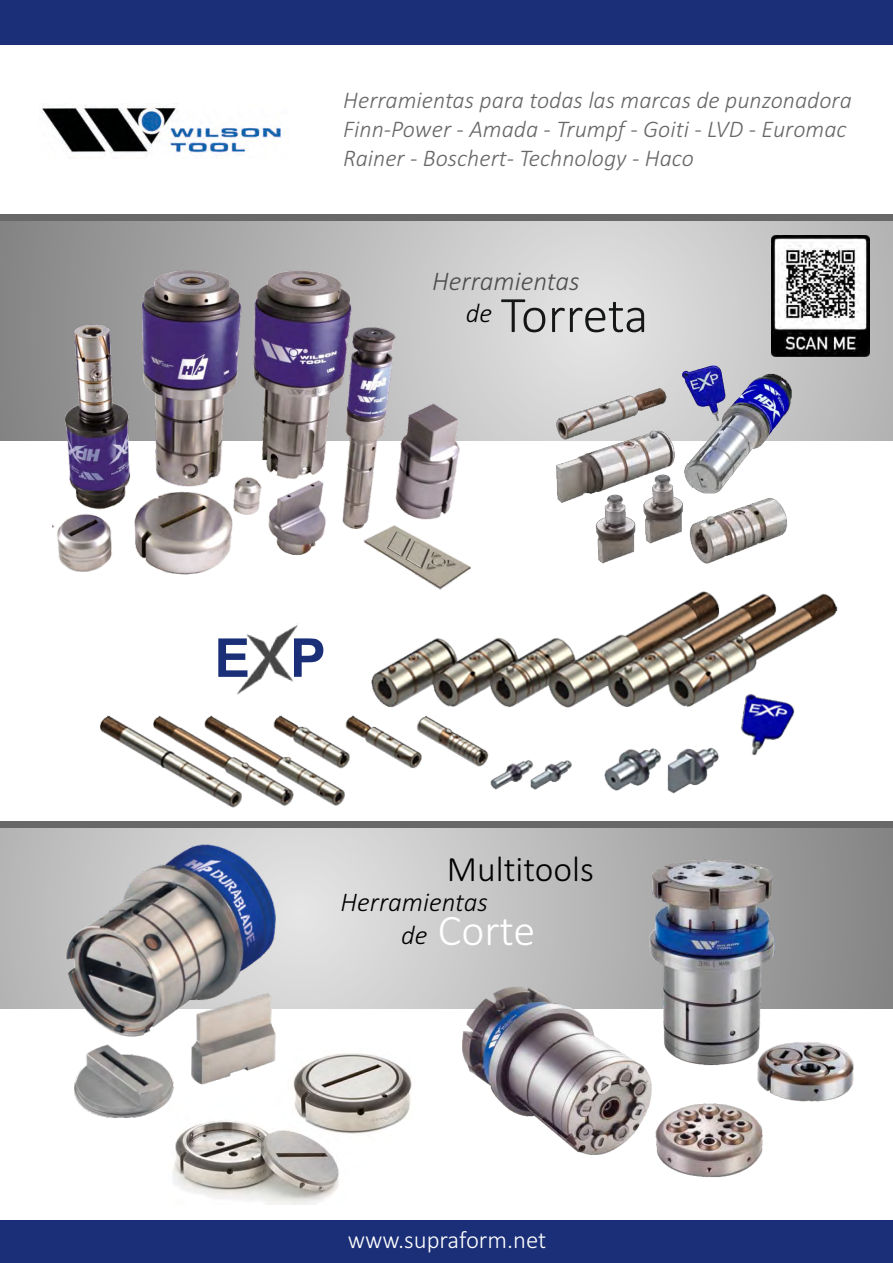
<style>
.page{position:relative;width:893px;height:1263px;background:#fff}
.page>*{position:absolute;margin:0;border:0;box-sizing:border-box;transform-origin:0 0}
.t1{font:700 53.7px "Arial";color:#1a2f78}
.t2{font:300 51.45px "Calibri";letter-spacing:-.01em;color:#151616}
.t3{font:300 44.1px "Calibri";color:#fff}
.t4{font:300 35.85px "Calibri";color:#000}
.t5{font:italic 300 27px/33px "Calibri";color:#000;text-align:center}
.t6{font:italic 300 27px "Calibri";color:#4e4e4d}
.t7{font:300 24.9px "Calibri";color:#fff}
.t8{font:italic 300 24px/29.2px "Calibri";color:#686868}
</style>
<div class="page">
<img style="left:173px;top:1053px;width:239px;height:151px">
<svg style="left:0;top:221px;width:893px;height:219px;background:#bfbfbf"></svg>
<svg style="left:0;top:828px;width:893px;height:180px;background:#c0c0c0"></svg>
<div style="left:0;top:214px;width:893px;height:7px;background:#686868"></div>
<div style="left:0;top:822px;width:893px;height:6px;background:#686868"></div>
<img style="left:547px;top:365px;width:249px;height:199px">
<img style="left:100px;top:715px;width:260px;height:93px">
<img style="left:360px;top:591px;width:478px;height:203px">
<img style="left:58px;top:842px;width:244px;height:281px">
<img style="left:53px;top:261px;width:423px;height:331px">
<img style="left:41px;top:105px;width:240px;height:53px">
<img style="left:236px;top:623px;width:62px;height:72px">
<img style="left:455px;top:856px;width:407px;height:321px">
<img style="left:772px;top:235px;width:97px;height:121px">
<div style="left:0;top:1221px;width:893px;height:42px;background:#1a2f78"></div>
<div style="left:0;top:0;width:893px;height:44px;background:#1a2f78"></div>
<p class="t8" style="left:343px;top:87px;width:510px">Herramientas para todas las marcas de punzonadora<br>Finn-Power - Amada - Trumpf - Goiti - LVD - Euromac<br>Rainer - Boschert- Technology - Haco</p>
<p class="t6" style="left:432px;top:269px;width:149px">Herramientas</p>
<p class="t5" style="left:466px;top:299px;width:28px">de</p>
<h2 class="t2" style="left:501px;top:293px;width:149px">Torreta</h2>
<h1 class="t1" style="left:214px;top:638px;width:113px">E P</h1>
<h3 class="t4" style="left:447px;top:854px;width:149px">Multitools</h3>
<p class="t5" style="left:340px;top:888px;width:149px">Herramientas de</p>
<h3 class="t3" style="left:438px;top:912px;width:99px">Corte</h3>
<p class="t7" style="left:348px;top:1229px;width:200px">www.supraform.net</p>
</div>
